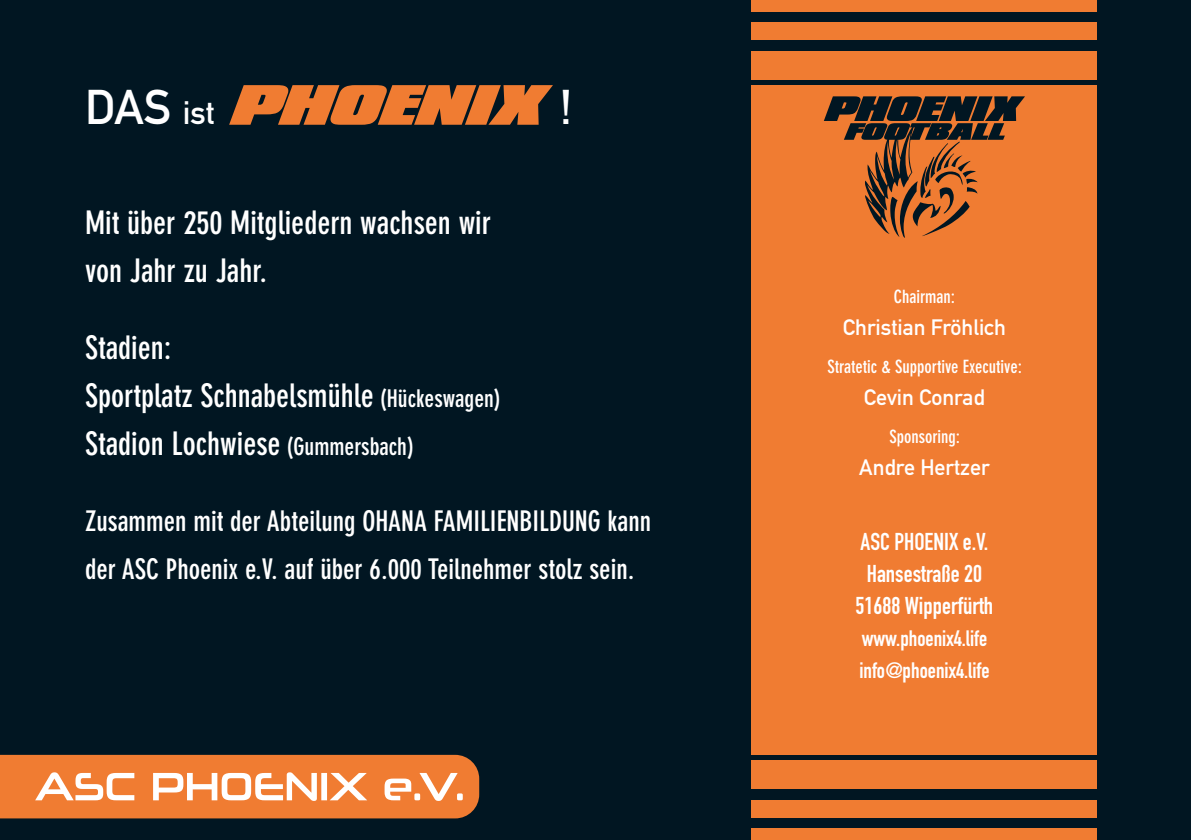
<style>
.page{position:relative;width:1191px;height:840px;background:#fff}
.page>*{position:absolute;margin:0;border:0;box-sizing:border-box;transform-origin:0 0}
.t1{font:48px "DIN Mittelschrift Std";color:#fff}
.t2{font:700 condensed 32px/48px "DIN Neuzeit Grotesk Std";color:#fff}
.t3{font:700 condensed 28px/48px "DIN Neuzeit Grotesk Std";color:#fff}
.t4{font:24px/32px "DIN Engschrift Std";color:#fff;text-align:center}
.t5{font:22px "DIN Mittelschrift Std";color:#fff}
.t6{font:22px/32px "DIN Engschrift Std";color:#fff}
.t7{font:700 condensed 18px "DIN Neuzeit Grotesk Std";color:#fff}
.s1{font-size:32px}
.s2{font-size:24px}
</style>
<div class="page">
<div style="left:0;top:0;width:1191px;height:839px;background:#011622"></div>
<div style="left:751px;top:85px;width:346px;height:669px;background:#f07c32"></div>
<div style="left:751px;top:760px;width:346px;height:28px;background:#f07c32"></div>
<div style="left:751px;top:799px;width:346px;height:17px;background:#f07c32"></div>
<div style="left:751px;top:828px;width:346px;height:11px;background:#f07c32"></div>
<div style="left:751px;top:51px;width:346px;height:28px;background:#f07c32"></div>
<div style="left:751px;top:23px;width:346px;height:17px;background:#f07c32"></div>
<div style="left:751px;top:0;width:346px;height:11px;background:#f07c32"></div>
<svg style="left:0;top:754px;width:479px;height:64px;background:#ed8d50"></svg>
<svg style="left:824px;top:96px;width:201px;height:142px"></svg>
<svg style="left:229px;top:85px;width:324px;height:40px"></svg>
<h1 class="t1" style="left:85px;top:78px;width:131px">DAS <span class="s1">ist</span></h1>
<p class="t2" style="left:85px;top:199px;width:408px">Mit über 250 Mitgliedern wachsen wir von Jahr zu Jahr.</p>
<p class="t2" style="left:85px;top:323px;width:417px">Stadien:<br>Sportplatz Schnabelsmühle <span class="s2">(Hückeswagen)<br></span>Stadion Lochwiese <span class="s2">(Gummersbach)</span></p>
<p class="t3" style="left:85px;top:497px;width:567px">Zusammen mit der Abteilung OHANA FAMILIENBILDUNG kann der ASC Phoenix e.V. auf über 6.000 Teilnehmer stolz sein.</p>
<p class="t7" style="left:893px;top:286px;width:63px">Chairman:</p>
<p class="t5" style="left:843px;top:314px;width:164px">Christian Fröhlich</p>
<p class="t7" style="left:827px;top:356px;width:196px">Stratetic &amp; Supportive Executive:</p>
<p class="t5" style="left:864px;top:384px;width:122px">Cevin Conrad</p>
<p class="t7" style="left:889px;top:426px;width:72px">Sponsoring:</p>
<p class="t5" style="left:859px;top:454px;width:132px">Andre Hertzer</p>
<p class="t4" style="left:855px;top:525px;width:139px">ASC PHOENIX e.V.<br>Hansestraße 20<br>51688 Wipperfürth</p>
<p class="t6" style="left:859px;top:622px;width:132px">www.phoenix4.life info@phoenix4.life</p>
</div>
